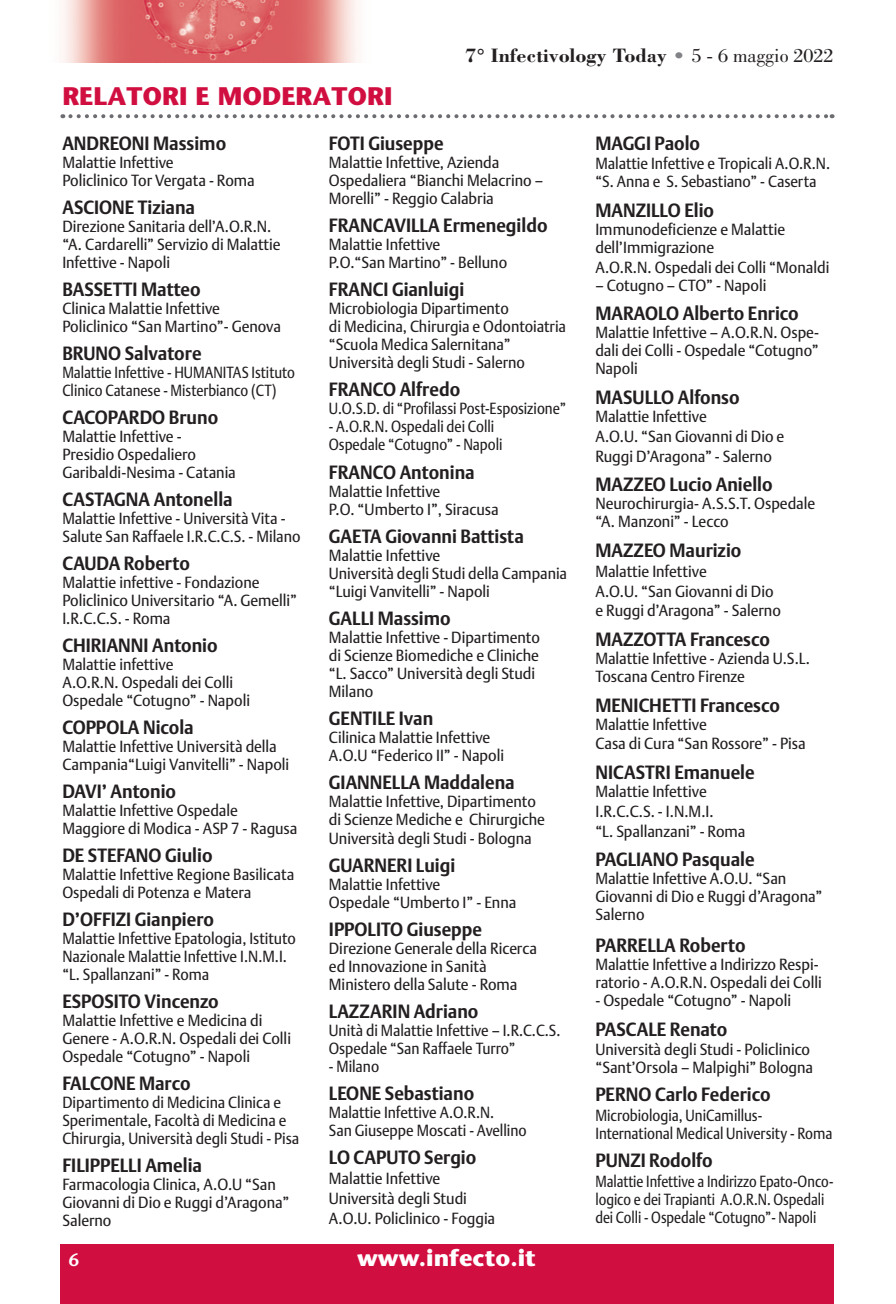
<style>
.page{position:relative;width:896px;height:1304px;background:#fff}
.page>*{position:absolute;margin:0;border:0;box-sizing:border-box;transform-origin:0 0}
.t1{font:700 25.4px "Stone Sans";color:#d10e40}
.t2{font:700 23.4px "Stone Sans";color:#fff}
.t3{font:700 20px "Bodoni";color:#231f20}
.t4{font:700 19px "DTL Argo T";color:#231f20;scale:.94 1}
.t5{font:600 18px "Stone Sans";color:#fff}
.t6{font:16px/18px "DTL Argo T";color:#231f20;scale:.94 1}
.t7{font:16px/18px "DTL Argo T";color:#231f20;scale:.92 1}
.t8{font:16px/18px "DTL Argo T";color:#231f20;scale:.93 1}
.t9{font:16px/18px "DTL Argo T";color:#231f20;scale:.87 1}
.t10{font:16px/18px "DTL Argo T";color:#231f20;scale:.91 1}
.t11{font:16px/18px "DTL Argo T";color:#231f20;scale:.84 1}
.t12{font:16px/18px "DTL Argo T";color:#231f20;scale:.86 1}
.t13{font:16px "DTL Argo T";color:#231f20;scale:.9 1}
.s1{color:#808285}
.s2{font-weight:400}
.s3{font-style:italic}
</style>
<div class="page">
<div style="left:61px;top:1244px;width:772px;height:60px;background:#d10e40"></div>
<img style="left:62px;top:0;width:296px;height:62px">
<svg style="left:70px;top:114px;width:762px;height:4px"></svg>
<p class="t3" style="left:465px;top:43px;width:370px">7° Infectivology Today <span class="s1">•</span> <span class="s2">5 - 6 maggio 2022</span></p>
<h1 class="t1" style="left:62px;top:81px;width:332px">RELATORI E MODERATORI</h1>
<p class="t4" style="left:62px;top:132px;width:176px">ANDREONI Massimo</p>
<p class="t6" style="left:62px;top:153px;width:206px">Malattie Infettive<br>Policlinico Tor Vergata - Roma</p>
<p class="t4" style="left:62px;top:196px;width:143px">ASCIONE Tiziana</p>
<p class="t6" style="left:62px;top:217px;width:234px">Direzione Sanitaria dell’A.O.R.N. “A. Cardarelli” Servizio di Malattie<br>Infettive - Napoli</p>
<p class="t4" style="left:62px;top:278px;width:149px">BASSETTI Matteo</p>
<p class="t6" style="left:62px;top:299px;width:234px">Clinica Malattie Infettive<br>Policlinico “San Martino”- Genova</p>
<p class="t4" style="left:62px;top:342px;width:150px">BRUNO Salvatore</p>
<p class="t12" style="left:62px;top:363px;width:272px">Malattie Infettive - HUMANITAS Istituto<br>Clinico Catanese - Misterbianco (CT)</p>
<p class="t4" style="left:62px;top:406px;width:167px">CACOPARDO Bruno</p>
<p class="t6" style="left:62px;top:427px;width:186px">Malattie Infettive -<br>Presidio Ospedaliero<br>Garibaldi-Nesima - Catania</p>
<p class="t4" style="left:62px;top:488px;width:183px">CASTAGNA Antonella</p>
<p class="t8" style="left:62px;top:509px;width:258px">Malattie Infettive - Università Vita -<br>Salute San Raffaele I.R.C.C.S. - Milano</p>
<p class="t4" style="left:62px;top:552px;width:137px">CAUDA Roberto</p>
<p class="t6" style="left:62px;top:573px;width:251px">Malattie infettive - Fondazione<br>Policlinico Universitario “A. Gemelli”<br>I.R.C.C.S. - Roma</p>
<p class="t4" style="left:62px;top:634px;width:167px">CHIRIANNI Antonio</p>
<p class="t6" style="left:62px;top:655px;width:201px">Malattie infettive<br>A.O.R.N. Ospedali dei Colli<br>Ospedale “Cotugno” - Napoli</p>
<p class="t4" style="left:62px;top:716px;width:141px">COPPOLA Nicola</p>
<p class="t6" style="left:62px;top:737px;width:243px">Malattie Infettive Università della<br>Campania“Luigi Vanvitelli” - Napoli</p>
<p class="t4" style="left:62px;top:780px;width:122px">DAVI’ Antonio</p>
<p class="t6" style="left:62px;top:801px;width:252px">Malattie Infettive Ospedale<br>Maggiore di Modica - ASP 7 - Ragusa</p>
<p class="t4" style="left:62px;top:844px;width:161px">DE STEFANO Giulio</p>
<p class="t6" style="left:62px;top:865px;width:248px">Malattie Infettive Regione Basilicata<br>Ospedali di Potenza e Matera</p>
<p class="t4" style="left:62px;top:908px;width:163px">D’OFFIZI Gianpiero</p>
<p class="t7" style="left:62px;top:929px;width:255px">Malattie Infettive Epatologia, Istituto<br>Nazionale Malattie Infettive I.N.M.I. “L. Spallanzani” - Roma</p>
<p class="t4" style="left:62px;top:990px;width:168px">ESPOSITO Vincenzo</p>
<p class="t6" style="left:62px;top:1011px;width:245px">Malattie Infettive e Medicina di<br>Genere <span class="s3">-</span> A.O.R.N. Ospedali dei Colli<br>Ospedale “Cotugno” - Napoli</p>
<p class="t4" style="left:62px;top:1072px;width:138px">FALCONE Marco</p>
<p class="t7" style="left:62px;top:1093px;width:259px">Dipartimento di Medicina Clinica e<br>Sperimentale, Facoltà di Medicina e<br>Chirurgia, Università degli Studi - Pisa</p>
<p class="t4" style="left:62px;top:1154px;width:150px">FILIPPELLI Amelia</p>
<p class="t6" style="left:62px;top:1175px;width:243px">Farmacologia Clinica, A.O.U “San<br>Giovanni di Dio e Ruggi d’Aragona”<br>Salerno</p>
<p class="t4" style="left:329px;top:132px;width:124px">FOTI Giuseppe</p>
<p class="t6" style="left:329px;top:153px;width:230px">Malattie Infettive, Azienda<br>Ospedaliera “Bianchi Melacrino –<br>Morelli” - Reggio Calabria</p>
<p class="t4" style="left:329px;top:214px;width:234px">FRANCAVILLA Ermenegildo</p>
<p class="t6" style="left:329px;top:235px;width:191px">Malattie Infettive<br>P.O.“San Martino” - Belluno</p>
<p class="t4" style="left:329px;top:278px;width:146px">FRANCI Gianluigi</p>
<p class="t8" style="left:329px;top:299px;width:256px">Microbiologia Dipartimento<br>di Medicina, Chirurgia e Odontoiatria “Scuola Medica Salernitana”<br>Università degli Studi - Salerno</p>
<p class="t4" style="left:329px;top:378px;width:141px">FRANCO Alfredo</p>
<p class="t9" style="left:329px;top:400px;width:274px">U.O.S.D. di “Profilassi Post-Esposizione”</p>
<p class="t9" style="left:329px;top:418px;width:201px">- A.O.R.N. Ospedali dei Colli<br>Ospedale “Cotugno” - Napoli</p>
<p class="t4" style="left:329px;top:460px;width:157px">FRANCO Antonina</p>
<p class="t6" style="left:329px;top:482px;width:182px">Malattie Infettive<br>P.O. “Umberto I”, Siracusa</p>
<p class="t4" style="left:329px;top:525px;width:209px">GAETA Giovanni Battista</p>
<p class="t6" style="left:329px;top:546px;width:255px">Malattie Infettive<br>Università degli Studi della Campania “Luigi Vanvitelli” - Napoli</p>
<p class="t4" style="left:329px;top:607px;width:131px">GALLI Massimo</p>
<p class="t6" style="left:329px;top:628px;width:226px">Malattie Infettive - Dipartimento di Scienze Biomediche e Cliniche “L. Sacco” Università degli Studi<br>Milano</p>
<p class="t4" style="left:329px;top:707px;width:112px">GENTILE Ivan</p>
<p class="t6" style="left:329px;top:728px;width:188px">Cilinica Malattie Infettive<br>A.O.U “Federico II” - Napoli</p>
<p class="t4" style="left:329px;top:771px;width:199px">GIANNELLA Maddalena</p>
<p class="t6" style="left:329px;top:793px;width:231px">Malattie Infettive, Dipartimento di Scienze Mediche e Chirurgiche<br>Università degli Studi - Bologna</p>
<p class="t4" style="left:329px;top:854px;width:136px">GUARNERI Luigi</p>
<p class="t6" style="left:329px;top:875px;width:201px">Malattie Infettive<br>Ospedale “Umberto I” - Enna</p>
<p class="t4" style="left:329px;top:918px;width:164px">IPPOLITO Giuseppe</p>
<p class="t6" style="left:329px;top:939px;width:223px">Direzione Generale della Ricerca ed Innovazione in Sanità<br>Ministero della Salute - Roma</p>
<p class="t4" style="left:329px;top:1000px;width:161px">LAZZARIN Adriano</p>
<p class="t10" style="left:329px;top:1021px;width:256px">Unità di Malattie Infettive – I.R.C.C.S.<br>Ospedale “San Raffaele Turro”</p>
<p class="t13" style="left:329px;top:1057px;width:57px">- Milano</p>
<p class="t4" style="left:329px;top:1082px;width:156px">LEONE Sebastiano</p>
<p class="t10" style="left:329px;top:1103px;width:219px">Malattie Infettive A.O.R.N.<br>San Giuseppe Moscati - Avellino</p>
<p class="t4" style="left:329px;top:1146px;width:158px">LO CAPUTO Sergio</p>
<p class="t6" style="left:329px;top:1169px;width:178px;line-height:19.6px">Malattie Infettive<br>Università degli Studi<br>A.O.U. Policlinico - Foggia</p>
<p class="t5" style="left:69px;top:1249px;width:12px">6</p>
<h2 class="t2" style="left:357px;top:1244px;width:180px">www.infecto.it</h2>
<p class="t4" style="left:595px;top:132px;width:113px">MAGGI Paolo</p>
<p class="t7" style="left:595px;top:154px;width:257px">Malattie Infettive e Tropicali A.O.R.N. “S. Anna e S. Sebastiano” - Caserta</p>
<p class="t4" style="left:595px;top:199px;width:128px">MANZILLO Elio</p>
<p class="t6" style="left:595px;top:220px;width:203px">Immunodeficienze e Malattie dell’Immigrazione</p>
<p class="t6" style="left:595px;top:258px;width:250px">A.O.R.N. Ospedali dei Colli “Monaldi</p>
<p class="t6" style="left:595px;top:276px;width:183px">– Cotugno – CTO” - Napoli</p>
<p class="t4" style="left:595px;top:302px;width:218px">MARAOLO Alberto Enrico</p>
<p class="t6" style="left:595px;top:324px;width:239px;text-align:justify">Malattie Infettive – A.O.R.N. Ospe&shy;dali dei Colli - Ospedale “Cotugno” Napoli</p>
<p class="t4" style="left:595px;top:386px;width:155px">MASULLO Alfonso</p>
<p class="t6" style="left:595px;top:407px;width:203px;line-height:19.6px">Malattie Infettive<br>A.O.U. “San Giovanni di Dio e<br>Ruggi D’Aragona” - Salerno</p>
<p class="t4" style="left:595px;top:473px;width:190px">MAZZEO Lucio Aniello</p>
<p class="t6" style="left:595px;top:495px;width:235px">Neurochirurgia- A.S.S.T. Ospedale “A. Manzoni” - Lecco</p>
<p class="t4" style="left:595px;top:539px;width:157px">MAZZEO Maurizio</p>
<p class="t6" style="left:595px;top:561px;width:199px;line-height:19.6px">Malattie Infettive<br>A.O.U. “San Giovanni di Dio e Ruggi d’Aragona” - Salerno</p>
<p class="t4" style="left:595px;top:628px;width:187px">MAZZOTTA Francesco</p>
<p class="t6" style="left:595px;top:649px;width:230px">Malattie Infettive - Azienda U.S.L.<br>Toscana Centro Firenze</p>
<p class="t4" style="left:595px;top:694px;width:198px">MENICHETTI Francesco</p>
<p class="t6" style="left:595px;top:714px;width:225px;line-height:19.6px">Malattie Infettive<br>Casa di Cura “San Rossore” - Pisa</p>
<p class="t4" style="left:595px;top:761px;width:171px">NICASTRI Emanuele</p>
<p class="t6" style="left:595px;top:782px;width:161px;line-height:19.6px">Malattie Infettive<br>I.R.C.C.S. - I.N.M.I.<br>“L. Spallanzani” - Roma</p>
<p class="t4" style="left:595px;top:848px;width:171px">PAGLIANO Pasquale</p>
<p class="t6" style="left:595px;top:870px;width:243px">Malattie Infettive A.O.U. “San<br>Giovanni di Dio e Ruggi d’Aragona”<br>Salerno</p>
<p class="t4" style="left:595px;top:934px;width:161px">PARRELLA Roberto</p>
<p class="t6" style="left:595px;top:955px;width:242px">Malattie Infettive a Indirizzo Respi&shy;ratorio - A.O.R.N. Ospedali dei Colli</p>
<p class="t6" style="left:595px;top:991px;width:210px">- Ospedale “Cotugno” - Napoli</p>
<p class="t4" style="left:595px;top:1018px;width:142px">PASCALE Renato</p>
<p class="t6" style="left:595px;top:1040px;width:233px">Università degli Studi - Policlinico “Sant’Orsola – Malpighi” Bologna</p>
<p class="t4" style="left:595px;top:1083px;width:188px">PERNO Carlo Federico</p>
<p class="t9" style="left:595px;top:1106px;width:274px">Microbiologia, UniCamillus-<br>International Medical University - Roma</p>
<p class="t4" style="left:595px;top:1149px;width:126px">PUNZI Rodolfo</p>
<p class="t11" style="left:595px;top:1172px;width:285px">Malattie Infettive a Indirizzo Epato-Onco&shy;logico e dei Trapianti A.O.R.N. Ospedali dei Colli - Ospedale “Cotugno”- Napoli</p>
</div>
